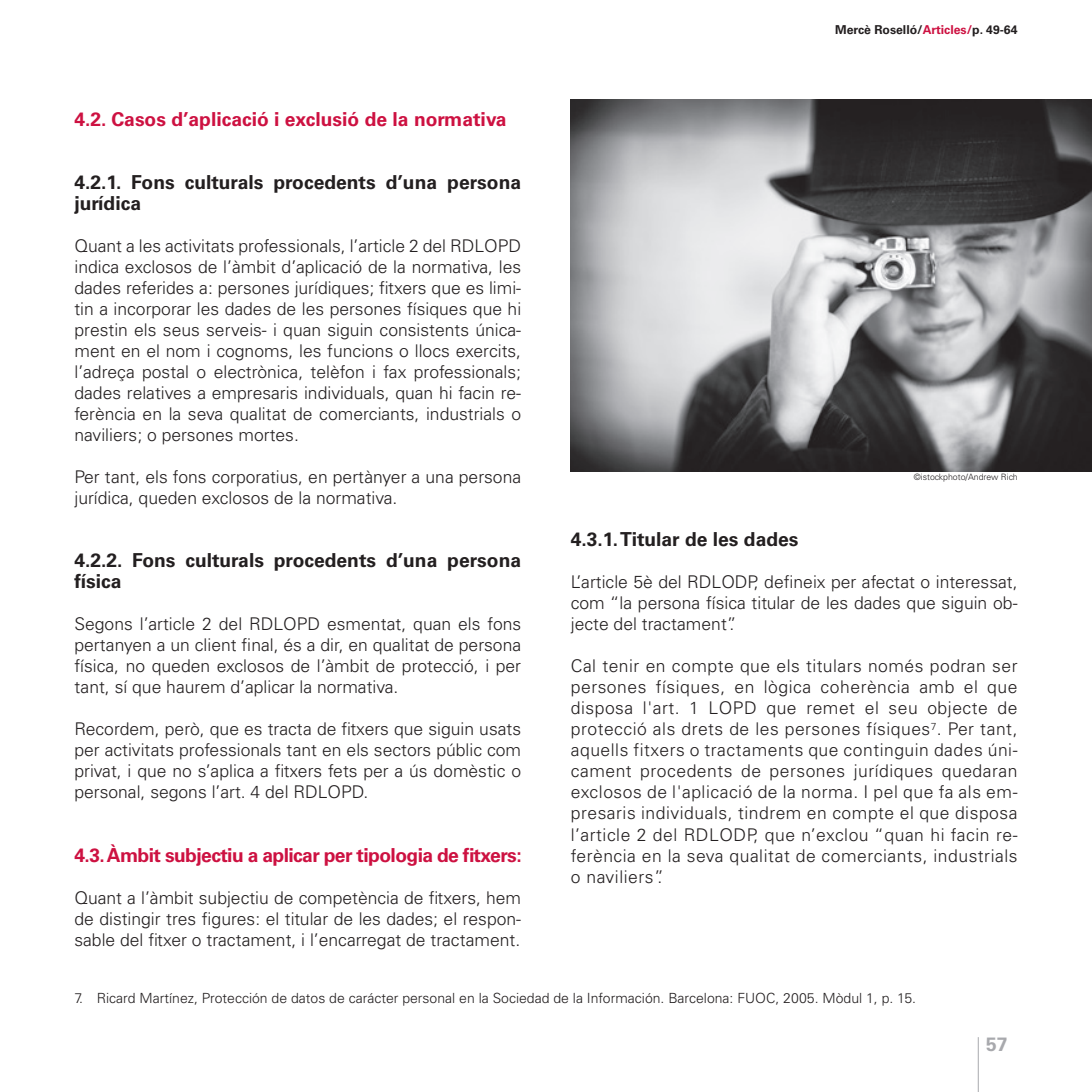
<style>
.page{position:relative;width:1092px;height:1092px;background:#fff}
.page>*{position:absolute;margin:0;border:0;box-sizing:border-box;transform-origin:0 0}
.text_general{font:700 19.25px/21px "Univers LT Std";color:#231f20}
.subtitols_petits{font:700 19.25px "Univers LT Std";letter-spacing:-.03em;color:#cd1141}
.subtitols_petits-2{font:700 19.25px "Univers LT Std";color:#cd1141}
.t1{font:700 19.25px "Univers LT Std";color:#a8a9ad}
.text_general-2{font:300 17.5px/21px "Univers LT Std";color:#231f20;text-align:justify}
.peus{font:300 14px "Univers LT Std";color:#231f20}
.t2{font:700 12.25px "Univers LT Std";color:#231f20}
.fotos{font:300 8.75px "Univers LT Std";color:#231f20}
.s1{color:#cd1141}
</style>
<div class="page">
<hr style="left:977px;top:1037px;width:1px;height:54px;background:#a8a9ad">
<img style="left:570px;top:99px;width:521px;height:372px">
<p class="subtitols_petits-2" style="left:74px;top:108px;width:433px">4.2. Casos d’aplicació i exclusió de la normativa</p>
<p class="text_general" style="left:74px;top:172px;width:448px">4.2.1. Fons culturals procedents d’una persona jurídica</p>
<p class="text_general-2" style="left:74px;top:235px;width:448px">Quant a les activitats professionals, l’article 2 del RDLOPD indica exclosos de l’àmbit d’aplicació de la normativa, les dades referides a: persones jurídiques; fitxers que es limi&shy;tin a incorporar les dades de les persones físiques que hi prestin els seus serveis- i quan siguin consistents única&shy;ment en el nom i cognoms, les funcions o llocs exercits, l’adreça postal o electrònica, telèfon i fax professionals; dades relatives a empresaris individuals, quan hi facin re&shy;ferència en la seva qualitat de comerciants, industrials o naviliers; o persones mortes.</p>
<p class="text_general-2" style="left:74px;top:466px;width:448px">Per tant, els fons corporatius, en pertànyer a una persona jurídica, queden exclosos de la normativa.</p>
<p class="text_general" style="left:74px;top:550px;width:448px">4.2.2. Fons culturals procedents d’una persona física</p>
<p class="text_general-2" style="left:74px;top:613px;width:448px">Segons l’article 2 del RDLOPD esmentat, quan els fons pertanyen a un client final, és a dir, en qualitat de persona física, no queden exclosos de l’àmbit de protecció, i per tant, sí que haurem d’aplicar la normativa.</p>
<p class="text_general-2" style="left:74px;top:718px;width:448px">Recordem, però, que es tracta de fitxers que siguin usats per activitats professionals tant en els sectors públic com privat, i que no s’aplica a fitxers fets per a ús domèstic o personal, segons l’art. 4 del RDLOPD.</p>
<p class="subtitols_petits" style="left:74px;top:843px;width:448px">4.3. Àmbit subjectiu a aplicar per tipologia de fitxers:</p>
<p class="text_general-2" style="left:74px;top:886px;width:448px">Quant a l’àmbit subjectiu de competència de fitxers, hem de distingir tres figures: el titular de les dades; el respon&shy;sable del fitxer o tractament, i l’encarregat de tractament.</p>
<p class="t2" style="left:835px;top:22px;width:184px">Mercè Roselló/<span class="s1">Articles/</span>p. 49-64</p>
<p class="fotos" style="left:913px;top:472px;width:105px">©istockphoto/Andrew Rich</p>
<p class="text_general" style="left:570px;top:529px;width:229px">4.3.1. Titular de les dades</p>
<p class="text_general-2" style="left:570px;top:571px;width:448px">L’article 5è del RDLODP, defineix per afectat o interessat, com “la persona física titular de les dades que siguin ob&shy;jecte del tractament”.</p>
<p class="text_general-2" style="left:570px;top:655px;width:448px">Cal tenir en compte que els titulars només podran ser persones físiques, en lògica coherència amb el que disposa l'art. 1 LOPD que remet el seu objecte de protecció als drets de les persones físiques<sup>7</sup>. Per tant, aquells fitxers o tractaments que continguin dades úni&shy;cament procedents de persones jurídiques quedaran exclosos de l'aplicació de la norma. I pel que fa als em&shy;presaris individuals, tindrem en compte el que disposa l’article 2 del RDLODP, que n’exclou “quan hi facin re&shy;ferència en la seva qualitat de comerciants, industrials o naviliers”.</p>
<p class="peus" style="left:74px;top:989px;width:843px">7. Ricard Martínez, Protección de datos de carácter personal en la Sociedad de la Información. Barcelona: FUOC, 2005. Mòdul 1, p. 15.</p>
<p class="t1" style="left:986px;top:1032px;width:23px">57</p>
</div>
